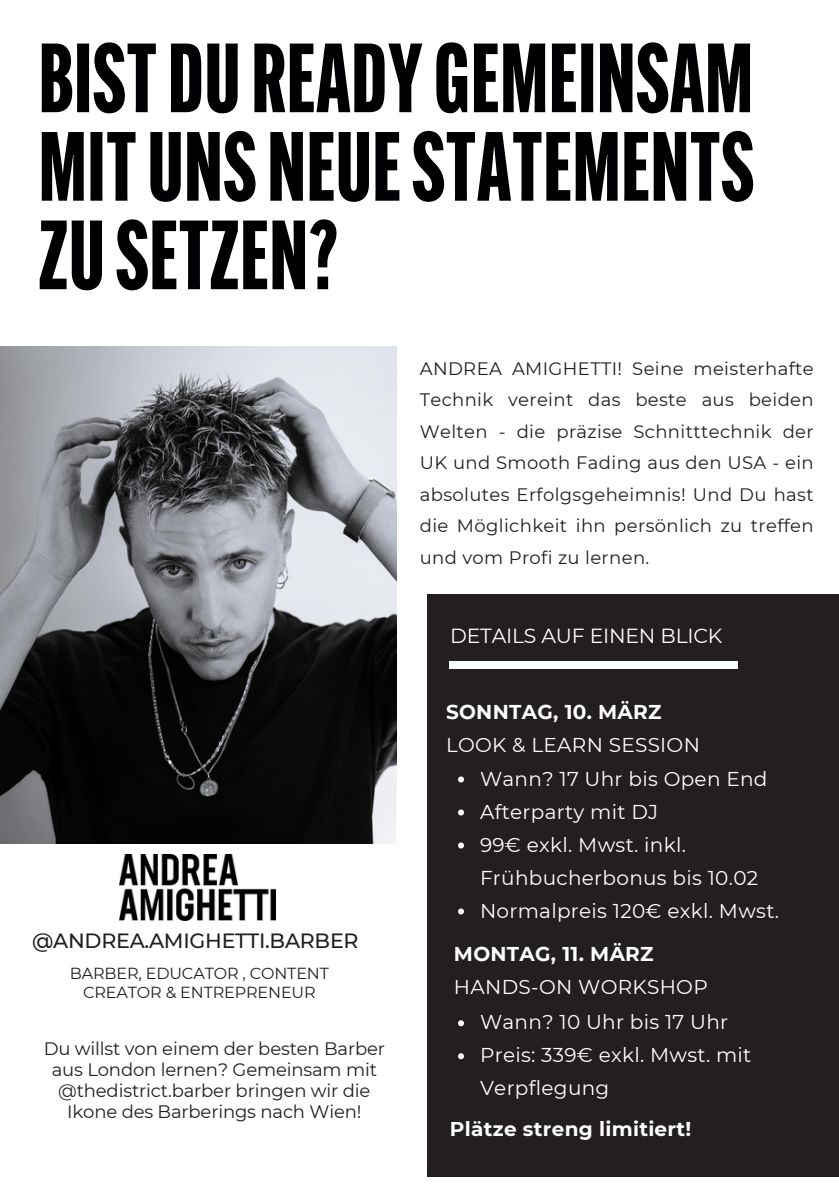
<style>
.page{position:relative;width:839px;height:1191px;background:#fff}
.page>*{position:absolute;margin:0;border:0;box-sizing:border-box;transform-origin:0 0}
.t1{font:800 96px/88.4px "Alternate Gothic Comp ATF";letter-spacing:.015em;color:#000003;text-align:justify}
.t2{font:500 20.6px "Montserrat";letter-spacing:-.01em;color:#231f20}
.t3{font:20.4px "Montserrat";letter-spacing:-.01em;color:#fff}
.t4{font:20px/33px "Montserrat";letter-spacing:.015em;color:#fff}
.t5{font:700 20px "Montserrat";letter-spacing:.015em;color:#fff}
.t6{font:18px/31.6px "Montserrat";letter-spacing:-.01em;color:#231f20;text-align:justify}
.t7{font:16px/18.6px "Montserrat";letter-spacing:-.01em;color:#231f20;text-align:center}
</style>
<div class="page">
<div style="left:427px;top:594px;width:411px;height:583px;background:#231f20"></div>
<div style="left:449px;top:662px;width:288px;height:6px;background:#fff"></div>
<img style="left:0;top:347px;width:397px;height:496px">
<img style="left:120px;top:854px;width:156px;height:66px">
<svg style="left:458px;top:777px;width:6px;height:6px"></svg>
<svg style="left:458px;top:810px;width:6px;height:6px"></svg>
<svg style="left:458px;top:843px;width:6px;height:6px"></svg>
<svg style="left:458px;top:909px;width:6px;height:6px"></svg>
<svg style="left:458px;top:1020px;width:6px;height:6px"></svg>
<svg style="left:458px;top:1053px;width:6px;height:6px"></svg>
<p class="t1" style="left:39px;top:44px;width:716px">BISTDUREADYGEMEINSAM MITUNSNEUESTATEMENTS ZUSETZEN?</p>
<p class="t6" style="left:420px;top:352px;width:395px">ANDREA AMIGHETTI! Seine meisterhafte Technik vereint das beste aus beiden Welten - die präzise Schnitttechnik der UK und Smooth Fading aus den USA - ein absolutes Erfolgsgeheimnis! Und Du hast die Möglichkeit ihn persönlich zu treffen und vom Profi zu lernen.</p>
<p class="t3" style="left:450px;top:623px;width:274px">DETAILS AUF EINEN BLICK</p>
<p class="t5" style="left:446px;top:700px;width:217px">SONNTAG, 10. MÄRZ</p>
<p class="t4" style="left:446px;top:729px;width:255px">LOOK &amp; LEARN SESSION</p>
<p class="t2" style="left:32px;top:928px;width:328px">@ANDREA.AMIGHETTI.BARBER</p>
<p class="t7" style="left:70px;top:964px;width:260px">BARBER, EDUCATOR , CONTENT<br>CREATOR &amp; ENTREPRENEUR</p>
<p class="t6" style="left:44px;top:1038px;width:343px;line-height:21px;text-align:center">Du willst von einem der besten Barber aus London lernen? Gemeinsam mit @thedistrict.barber bringen wir die Ikone des Barberings nach Wien!</p>
<p class="t4" style="left:480px;top:762px;width:289px">Wann? 17 Uhr bis Open End</p>
<p class="t4" style="left:480px;top:795px;width:180px">Afterparty mit DJ</p>
<p class="t4" style="left:480px;top:828px;width:280px">99€ exkl. Mwst. inkl.<br>Frühbucherbonus bis 10.02</p>
<p class="t4" style="left:480px;top:894px;width:300px">Normalpreis 120€ exkl. Mwst.</p>
<p class="t5" style="left:454px;top:941px;width:201px">MONTAG, 11. MÄRZ</p>
<p class="t4" style="left:454px;top:970px;width:255px">HANDS-ON WORKSHOP</p>
<p class="t4" style="left:480px;top:1006px;width:250px">Wann? 10 Uhr bis 17 Uhr</p>
<p class="t4" style="left:480px;top:1039px;width:273px">Preis: 339€ exkl. Mwst. mit<br>Verpflegung</p>
<p class="t5" style="left:450px;top:1117px;width:243px">Plätze streng limitiert!</p>
</div>
